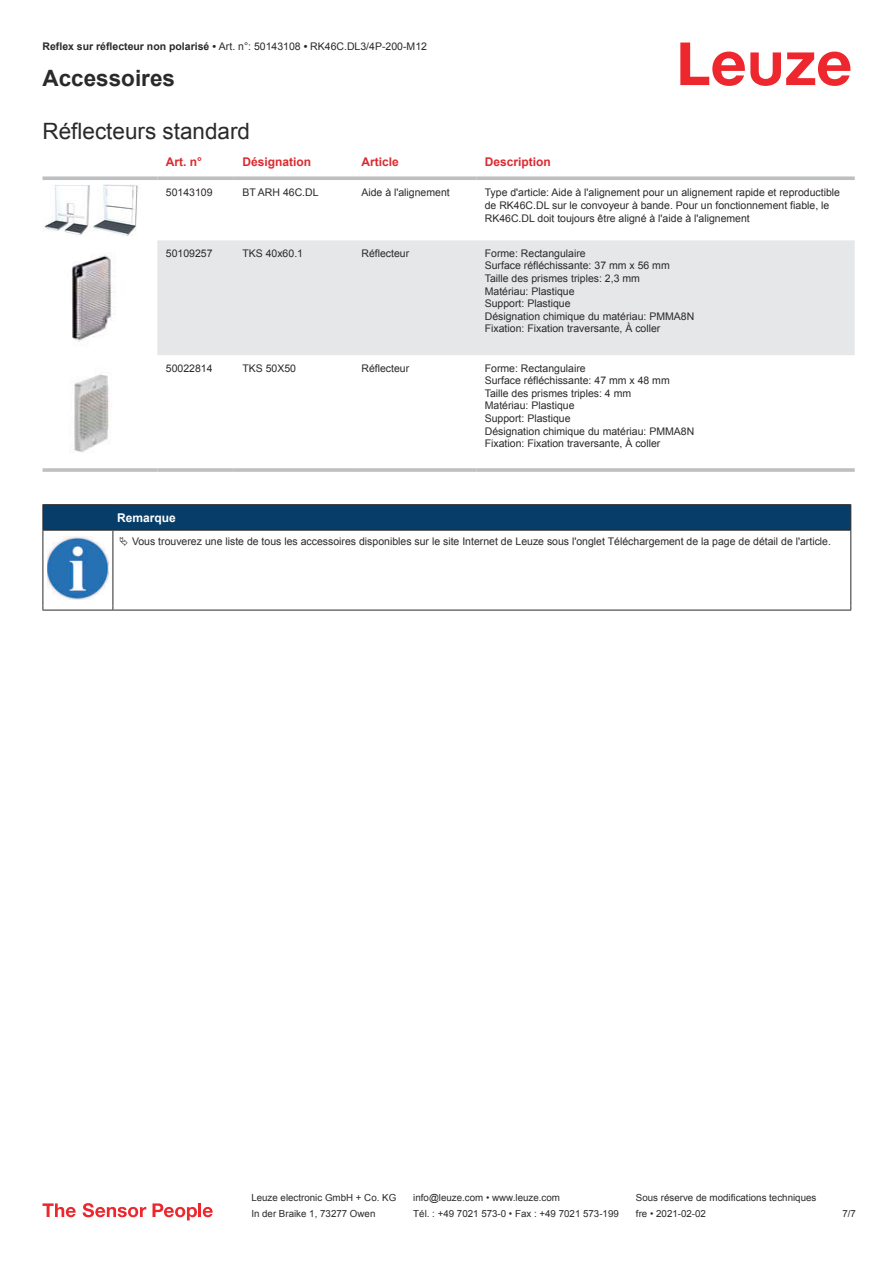
<style>
.page{position:relative;width:893px;height:1263px;background:#fff}
.page>*{position:absolute;margin:0;border:0;box-sizing:border-box;transform-origin:0 0}
.t1{font:22.5px "Arial";color:#2b292a}
.t2{font:700 22.5px "Arial";color:#2b292a}
.t3{font:700 12px "Arial";color:#db2a30}
.t4{font:700 12px "Arial";color:#fff}
.t5{font:10.5px/12.6px "Arial";color:#2b292a}
.t6{font:9.75px "Arial";color:#2b292a}
.s1{font-weight:700}
</style>
<div class="page">
<svg style="left:680px;top:43px;width:170px;height:43px"></svg>
<div style="left:157px;top:240px;width:698px;height:115px;background:#e6e7e9"></div>
<svg style="left:43px;top:176px;width:114px;height:4px"></svg>
<svg style="left:157px;top:176px;width:77px;height:4px"></svg>
<svg style="left:234px;top:176px;width:119px;height:4px"></svg>
<svg style="left:353px;top:176px;width:123px;height:4px"></svg>
<svg style="left:476px;top:176px;width:379px;height:4px;background:#c4c6c8"></svg>
<hr style="left:43px;top:468px;width:114px;height:4px;background:#bdbfc1">
<hr style="left:157px;top:468px;width:77px;height:4px;background:#c9cacc">
<hr style="left:234px;top:468px;width:119px;height:4px;background:#c4c5c7">
<hr style="left:353px;top:468px;width:123px;height:4px;background:#bdbfc1">
<hr style="left:476px;top:468px;width:379px;height:4px;background:#c9cacc">
<img style="left:43px;top:184px;width:95px;height:52px">
<img style="left:72px;top:255px;width:44px;height:87px">
<img style="left:73px;top:374px;width:36px;height:79px">
<svg style="left:44px;top:531px;width:806px;height:79px"></svg>
<hr style="left:43px;top:504px;width:70px;height:1px;background:#2b292a">
<hr style="left:43px;top:530px;width:70px;height:1px;background:#2b292a">
<hr style="left:113px;top:504px;width:738px;height:1px;background:#2b292a">
<svg style="left:43px;top:505px;width:808px;height:25px;background:#063c67"></svg>
<hr style="left:113px;top:530px;width:738px;height:1px;background:#2b292a">
<hr style="left:43px;top:531px;width:1px;height:75px;background:#2b292a">
<hr style="left:113px;top:531px;width:1px;height:75px;background:#2b292a">
<hr style="left:850px;top:531px;width:1px;height:75px;background:#2b292a">
<hr style="left:43px;top:610px;width:70px;height:1px;background:#2b292a">
<hr style="left:113px;top:610px;width:738px;height:1px;background:#2b292a">
<img style="left:47px;top:537px;width:61px;height:62px">
<div style="left:115px;top:531px;width:734px;height:20px;background:#fff"></div>
<svg style="left:43px;top:1203px;width:33px;height:14px"></svg>
<svg style="left:83px;top:1203px;width:63px;height:14px"></svg>
<svg style="left:153px;top:1203px;width:44px;height:17px"></svg>
<hr style="left:198px;top:1203px;width:3px;height:14px;background:#ed272d">
<svg style="left:203px;top:1207px;width:10px;height:10px"></svg>
<p class="t5" style="left:43px;top:41px;width:386px"><span class="s1">Reflex sur réflecteur non polarisé •</span> Art. n°: 50143108 <span class="s1">•</span> RK46C.DL3/4P-200-M12</p>
<h1 class="t2" style="left:43px;top:70px;width:134px">Accessoires</h1>
<h1 class="t1" style="left:43px;top:123px;width:209px">Réflecteurs standard</h1>
<p class="t3" style="left:166px;top:157px;width:38px">Art. n°</p>
<p class="t3" style="left:242px;top:157px;width:70px">Désignation</p>
<p class="t3" style="left:361px;top:157px;width:39px">Article</p>
<p class="t3" style="left:485px;top:157px;width:68px">Description</p>
<p class="t5" style="left:166px;top:187px;width:48px">50143109</p>
<p class="t5" style="left:242px;top:187px;width:78px">BT ARH 46C.DL</p>
<p class="t5" style="left:361px;top:187px;width:90px">Aide à l'alignement</p>
<p class="t5" style="left:485px;top:187px;width:357px">Type d'article: Aide à l'alignement pour un alignement rapide et reproductible de RK46C.DL sur le convoyeur à bande. Pour un fonctionnement fiable, le<br>RK46C.DL doit toujours être aligné à l'aide à l'alignement</p>
<p class="t5" style="left:166px;top:248px;width:48px">50109257</p>
<p class="t5" style="left:242px;top:248px;width:62px">TKS 40x60.1</p>
<p class="t5" style="left:361px;top:248px;width:49px">Réflecteur</p>
<p class="t5" style="left:485px;top:248px;width:211px">Forme: Rectangulaire<br>Surface réfléchissante: 37 mm x 56 mm<br>Taille des prismes triples: 2,3 mm<br>Matériau: Plastique<br>Support: Plastique<br>Désignation chimique du matériau: PMMA8N<br>Fixation: Fixation traversante, À coller</p>
<p class="t5" style="left:166px;top:363px;width:48px">50022814</p>
<p class="t5" style="left:242px;top:363px;width:55px">TKS 50X50</p>
<p class="t5" style="left:361px;top:363px;width:49px">Réflecteur</p>
<p class="t5" style="left:485px;top:363px;width:211px">Forme: Rectangulaire<br>Surface réfléchissante: 47 mm x 48 mm<br>Taille des prismes triples: 4 mm<br>Matériau: Plastique<br>Support: Plastique<br>Désignation chimique du matériau: PMMA8N<br>Fixation: Fixation traversante, À coller</p>
<p class="t4" style="left:117px;top:513px;width:60px">Remarque</p>
<p class="t5" style="left:132px;top:536px;width:700px">Vous trouverez une liste de tous les accessoires disponibles sur le site Internet de Leuze sous l'onglet Téléchargement de la page de détail de l'article.</p>
<p class="t6" style="left:251px;top:1194px;width:146px">Leuze electronic GmbH + Co. KG</p>
<p class="t6" style="left:413px;top:1194px;width:148px">info@leuze.com • www.leuze.com</p>
<p class="t6" style="left:636px;top:1194px;width:182px">Sous réserve de modifications techniques</p>
<p class="t6" style="left:251px;top:1210px;width:126px">In der Braike 1, 73277 Owen</p>
<p class="t6" style="left:413px;top:1210px;width:207px">Tél. : +49 7021 573-0 • Fax : +49 7021 573-199</p>
<p class="t6" style="left:636px;top:1210px;width:72px">fre • 2021-02-02</p>
<p class="t6" style="left:842px;top:1210px;width:15px">7 /7</p>
</div>
